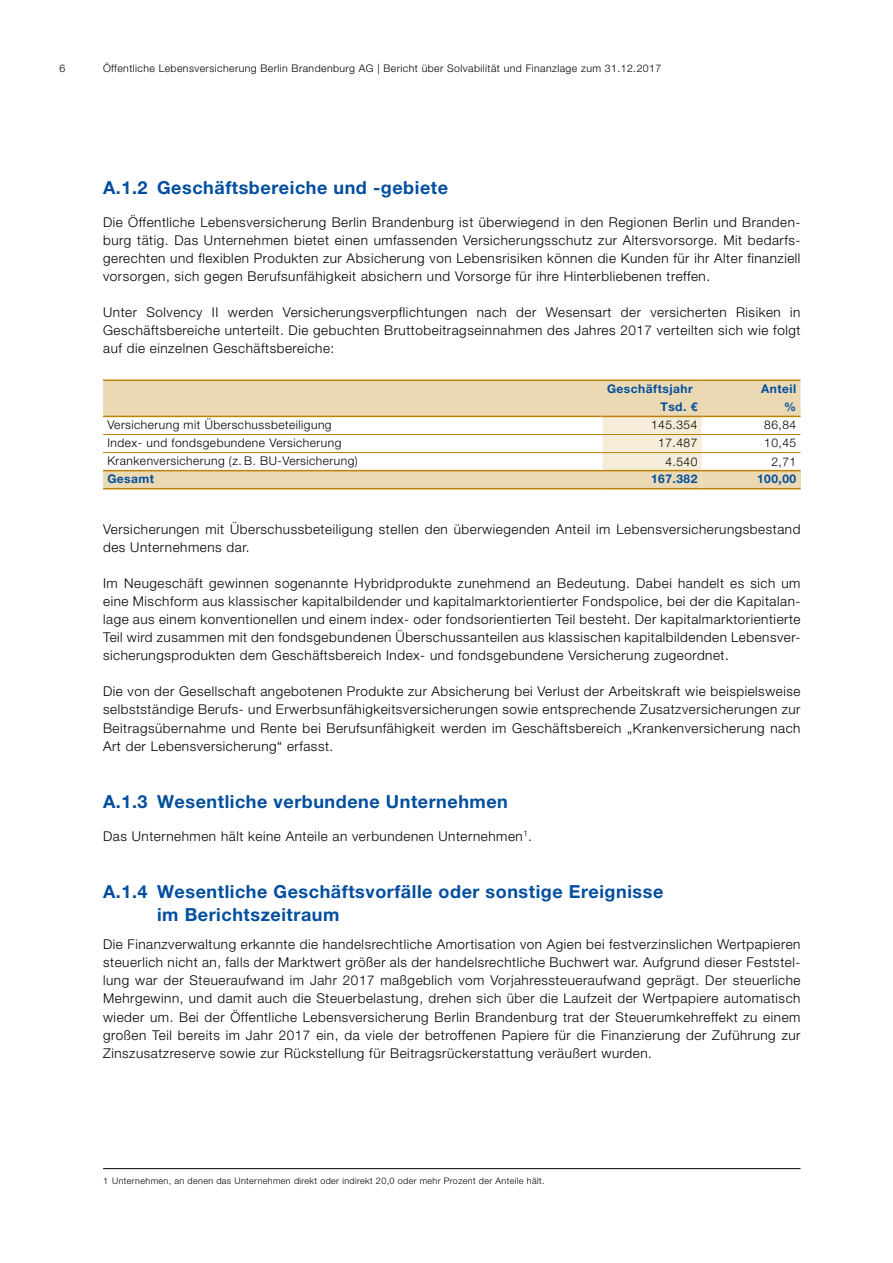
<style>
.page{position:relative;width:893px;height:1263px;background:#fff}
.page>*{position:absolute;margin:0;border:0;box-sizing:border-box;transform-origin:0 0}
.t1{font:700 18px/23.2px "Helvetica Neue LT Pro";letter-spacing:.03em;color:#004e9e}
.t2{font:300 13.5px/18.1px "Helvetica Neue LT Pro";letter-spacing:.04em;color:#000;text-align:justify}
.t3{font:300 12px "Helvetica Neue LT Pro";letter-spacing:.04em;color:#000}
.t4{font:700 12px/18px "Helvetica Neue LT Pro";letter-spacing:.04em;color:#004e9e}
.t5{font:300 10.5px "Helvetica Neue LT Pro";letter-spacing:.04em;color:#000}
.t6{font:300 9px "Helvetica Neue LT Pro";letter-spacing:.04em;color:#000}
</style>
<div class="page">
<svg style="left:103px;top:381px;width:697px;height:107px;fill:#ebd9b4"></svg>
<div style="left:603px;top:417px;width:99px;height:53px;background:#f5ecd9"></div>
<div style="left:702px;top:471px;width:98px;height:18px;background:#ebd9b4"></div>
<hr style="left:103px;top:416px;width:500px;height:1px;background:#bd8205">
<hr style="left:603px;top:416px;width:99px;height:1px;background:#bd8205">
<hr style="left:702px;top:416px;width:98px;height:1px;background:#bd8205">
<hr style="left:103px;top:434px;width:500px;height:1px;background:#bd8205">
<hr style="left:103px;top:452px;width:500px;height:1px;background:#bd8205">
<hr style="left:603px;top:434px;width:99px;height:1px;background:#bd8205">
<hr style="left:603px;top:452px;width:99px;height:1px;background:#bd8205">
<hr style="left:702px;top:434px;width:98px;height:1px;background:#bd8205">
<hr style="left:702px;top:452px;width:98px;height:1px;background:#bd8205">
<hr style="left:103px;top:379px;width:500px;height:2px;background:#bd8205">
<hr style="left:603px;top:379px;width:99px;height:2px;background:#bd8205">
<hr style="left:702px;top:379px;width:98px;height:2px;background:#bd8205">
<hr style="left:103px;top:470px;width:500px;height:1px;background:#bd8205">
<hr style="left:603px;top:470px;width:99px;height:1px;background:#bd8205">
<hr style="left:702px;top:470px;width:98px;height:1px;background:#bd8205">
<hr style="left:103px;top:488px;width:500px;height:1px;background:#bd8205">
<hr style="left:603px;top:488px;width:99px;height:1px;background:#bd8205">
<hr style="left:702px;top:488px;width:98px;height:1px;background:#bd8205">
<hr style="left:103px;top:1168px;width:697px;height:1px;background:#000">
<p class="t5" style="left:60px;top:62px;width:7px">6</p>
<p class="t5" style="left:103px;top:62px;width:560px">Öffentliche Lebensversicherung Berlin Brandenburg AG | Bericht über Solvabilität und Finanzlage zum 31.12.2017</p>
<h1 class="t1" style="left:103px;top:175px;width:346px">A.1.2 Geschäftsbereiche und -gebiete</h1>
<p class="t2" style="left:103px;top:212px;width:699px">Die Öffentliche Lebensversicherung Berlin Brandenburg ist überwiegend in den Regionen Berlin und Branden&shy;burg tätig. Das Unternehmen bietet einen umfassenden Versicherungsschutz zur Altersvorsorge. Mit bedarfs&shy;gerechten und flexiblen Produkten zur Absicherung von Lebensrisiken können die Kunden für ihr Alter finanziell vorsorgen, sich gegen Berufsunfähigkeit absichern und Vorsorge für ihre Hinterbliebenen treffen.</p>
<p class="t2" style="left:103px;top:303px;width:699px">Unter Solvency II werden Versicherungsverpflichtungen nach der Wesensart der versicherten Risiken in Geschäftsbereiche unterteilt. Die gebuchten Bruttobeitragseinnahmen des Jahres 2017 verteilten sich wie folgt auf die einzelnen Geschäftsbereiche:</p>
<p class="t4" style="left:660px;top:380px;width:38px;text-indent:-54px">Geschäftsjahr<br>Tsd. €</p>
<p class="t4" style="left:761px;top:380px;width:37px;text-align:right">Anteil %</p>
<p class="t3" style="left:107px;top:418px;width:226px">Versicherung mit Überschussbeteiligung</p>
<p class="t3" style="left:651px;top:418px;width:48px">145.354</p>
<p class="t3" style="left:764px;top:418px;width:33px">86,84</p>
<p class="t3" style="left:107px;top:436px;width:236px">Index- und fondsgebundene Versicherung</p>
<p class="t3" style="left:658px;top:436px;width:41px">17.487</p>
<p class="t3" style="left:764px;top:436px;width:33px">10,45</p>
<p class="t3" style="left:107px;top:454px;width:252px">Krankenversicherung (z. B. BU-Versicherung)</p>
<p class="t3" style="left:665px;top:454px;width:33px">4.540</p>
<p class="t3" style="left:771px;top:454px;width:26px">2,71</p>
<p class="t4" style="left:107px;top:470px;width:48px">Gesamt</p>
<p class="t4" style="left:651px;top:470px;width:48px">167.382</p>
<p class="t4" style="left:757px;top:470px;width:41px">100,00</p>
<p class="t2" style="left:103px;top:520px;width:699px">Versicherungen mit Überschussbeteiligung stellen den überwiegenden Anteil im Lebensversicherungsbestand des Unternehmens dar.</p>
<p class="t2" style="left:103px;top:574px;width:699px">Im Neugeschäft gewinnen sogenannte Hybridprodukte zunehmend an Bedeutung. Dabei handelt es sich um eine Mischform aus klassischer kapitalbildender und kapitalmarktorientierter Fondspolice, bei der die Kapitalan&shy;lage aus einem konventionellen und einem index- oder fondsorientierten Teil besteht. Der kapitalmarktorientierte Teil wird zusammen mit den fondsgebundenen Überschussanteilen aus klassischen kapitalbildenden Lebensver&shy;sicherungsprodukten dem Geschäftsbereich Index- und fondsgebundene Versicherung zugeordnet.</p>
<p class="t2" style="left:103px;top:682px;width:699px">Die von der Gesellschaft angebotenen Produkte zur Absicherung bei Verlust der Arbeitskraft wie beispielsweise selbstständige Berufs- und Erwerbsunfähigkeitsversicherungen sowie entsprechende Zusatzversicherungen zur Beitragsübernahme und Rente bei Berufsunfähigkeit werden im Geschäftsbereich „Krankenversicherung nach Art der Lebensversicherung“ erfasst.</p>
<h1 class="t1" style="left:103px;top:789px;width:406px">A.1.3 Wesentliche verbundene Unternehmen</h1>
<p class="t2" style="left:103px;top:826px;width:430px">Das Unternehmen hält keine Anteile an verbundenen Unternehmen<sup>1</sup>.</p>
<h1 class="t1" style="left:157px;top:880px;width:508px;text-indent:-54px">A.1.4 Wesentliche Geschäftsvorfälle oder sonstige Ereignisse im Berichtszeitraum</h1>
<p class="t2" style="left:103px;top:935px;width:699px">Die Finanzverwaltung erkannte die handelsrechtliche Amortisation von Agien bei festverzinslichen Wertpapieren steuerlich nicht an, falls der Marktwert größer als der handelsrechtliche Buchwert war. Aufgrund dieser Feststel&shy;lung war der Steueraufwand im Jahr 2017 maßgeblich vom Vorjahressteueraufwand geprägt. Der steuerliche Mehrgewinn, und damit auch die Steuerbelastung, drehen sich über die Laufzeit der Wertpapiere automatisch wieder um. Bei der Öffentliche Lebensversicherung Berlin Brandenburg trat der Steuerumkehreffekt zu einem großen Teil bereits im Jahr 2017 ein, da viele der betroffenen Papiere für die Finanzierung der Zuführung zur Zinszusatzreserve sowie zur Rückstellung für Beitragsrückerstattung veräußert wurden.</p>
<p class="t6" style="left:103px;top:1175px;width:443px">1 Unternehmen, an denen das Unternehmen direkt oder indirekt 20,0 oder mehr Prozent der Anteile hält.</p>
</div>
